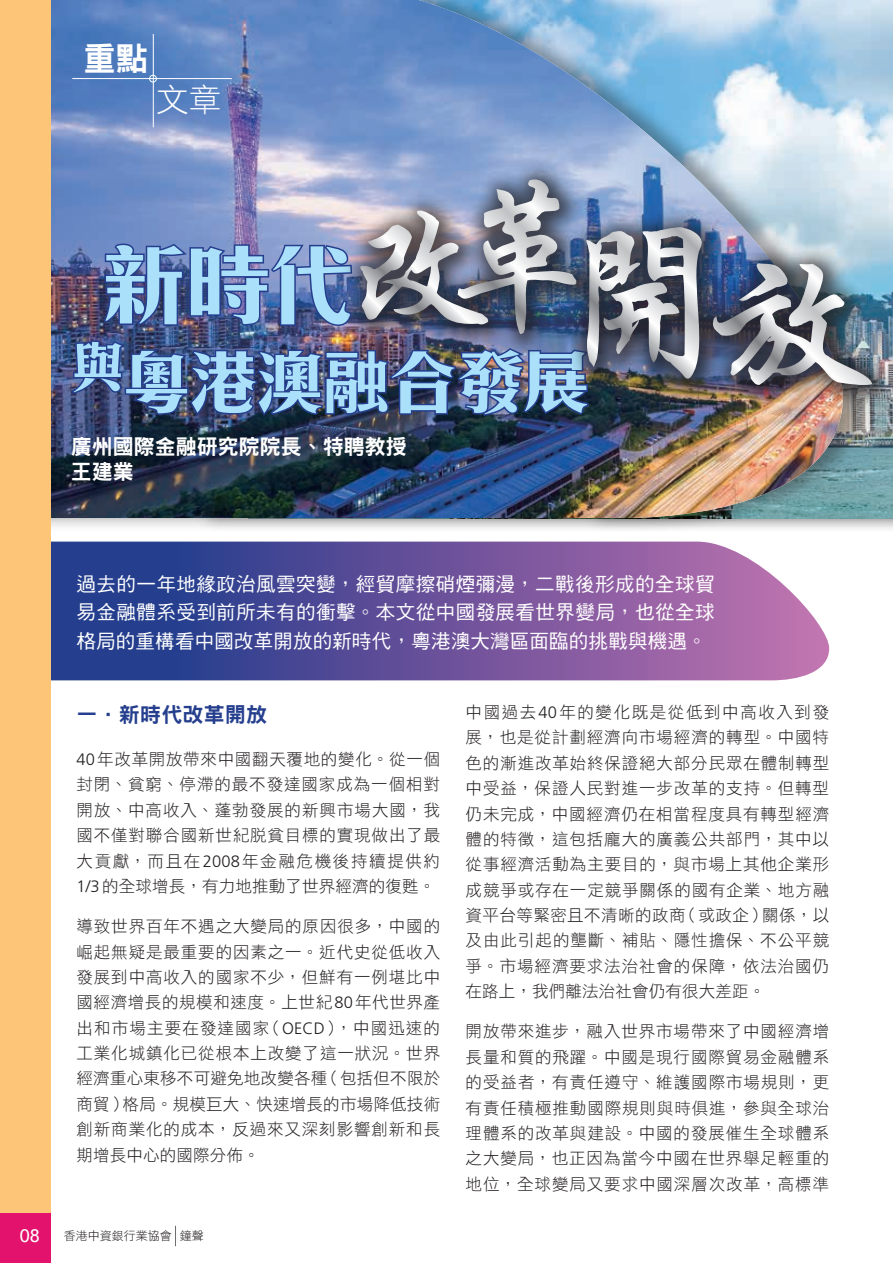
<style>
.page{position:relative;width:893px;height:1263px;background:#fff}
.page>*{position:absolute;margin:0;border:0;box-sizing:border-box;transform-origin:0 0}
.t1{font:700 87.15px "C Hei 3 HK";color:#aae0f9}
.t2{font:700 69.3px "C Hei 3 HK";letter-spacing:-.04em;color:#aae0f9}
.t3{font:700 55.5px "C Hei 3 HK";color:#aae0f9}
.t4{font:32.55px "DF Hei HK W9";color:#fff}
.t5{font:32.55px "DF Hei HK W3";color:#fff}
.a_text{font:21px "DF Hei HK W9";color:#fff}
.a_sh{font:21px "DF Hei HK W9";letter-spacing:.01em;color:#253f8e}
.a_text-2{font:19.5px/28.5px "DF Hei HK W5";letter-spacing:.01em;color:#fff;text-align:justify}
.t6{font:500 18px "Avenir";color:#fff}
.a_text-3{font:16.5px/25.3px "DF Hei HK W3";letter-spacing:.055em;color:#231f20;text-align:justify}
.t7{font:12px "DF Li Hei HK W3";color:#231f20}
.s1{font-family:"Frutiger";font-weight:300}
</style>
<div class="page">
<svg style="left:51px;top:542px;width:778px;height:138px;background:#6c599f"></svg>
<div style="left:0;top:0;width:872px;height:532px;background:#231f20;opacity:.39"></div>
<img style="left:51px;top:0;width:792px;height:518px">
<hr style="left:153px;top:34px;width:1px;height:93px;background:#fff">
<hr style="left:72px;top:78px;width:160px;height:1px;background:#fff">
<div style="left:149px;top:75px;width:8px;height:7px;border:1px solid #fff;border-radius:50%"></div>
<div style="left:0;top:0;width:51px;height:1263px;background:#fdc577"></div>
<div style="left:0;top:1213px;width:51px;height:50px;background:#e2126d"></div>
<svg style="left:175px;top:1226px;width:1px;height:20px"></svg>
<div style="left:341px;top:160px;width:552px;height:251px;background:#231f20;opacity:.75"></div>
<img style="left:69px;top:179px;width:803px;height:239px">
<p class="t4" style="left:83px;top:41px;width:67px">重點</p>
<p class="t5" style="left:156px;top:82px;width:67px">文章</p>
<p class="t1" style="left:101px;top:242px;width:256px">新時代</p>
<p class="t3" style="left:71px;top:340px;width:57px">與</p>
<p class="t2" style="left:122px;top:348px;width:470px">粵港澳融合發展</p>
<p class="a_text" style="left:71px;top:435px;width:338px">廣州國際金融研究院院長、特聘教授</p>
<p class="a_text" style="left:71px;top:460px;width:64px">王建業</p>
<p class="a_text-2" style="left:77px;top:569px;width:639px">過去的一年地緣政治風雲突變，經貿摩擦硝煙彌漫，二戰後形成的全球貿易金融體系受到前所未有的衝擊。本文從中國發展看世界變局，也從全球格局的重構看中國改革開放的新時代，粵港澳大灣區面臨的挑戰與機遇。</p>
<p class="a_sh" style="left:77px;top:703px;width:192px">一．新時代改革開放</p>
<p class="a_text-3" style="left:77px;top:746px;width:365px"><span class="s1">40</span>年改革開放帶來中國翻天覆地的變化。從一個封閉、貧窮、停滯的最不發達國家成為一個相對開放、中高收入、蓬勃發展的新興市場大國，我國不僅對聯合國新世紀脫貧目標的實現做出了最大貢獻，而且在<span class="s1">2008</span>年金融危機後持續提供約<span class="s1">1/3</span>的全球增長，有力地推動了世界經濟的復甦。</p>
<p class="a_text-3" style="left:77px;top:913px;width:365px">導致世界百年不遇之大變局的原因很多，中國的崛起無疑是最重要的因素之一。近代史從低收入發展到中高收入的國家不少，但鮮有一例堪比中國經濟增長的規模和速度。上世紀<span class="s1">80</span>年代世界產出和市場主要在發達國家（<span class="s1">OECD</span>），中國迅速的工業化城鎮化已從根本上改變了這一狀況。世界經濟重心東移不可避免地改變各種（包括但不限於商貿）格局。規模巨大、快速增長的市場降低技術創新商業化的成本，反過來又深刻影響創新和長期增長中心的國際分佈。</p>
<p class="t6" style="left:20px;top:1220px;width:22px">08</p>
<p class="t7" style="left:64px;top:1229px;width:141px">香港中資銀行業協會 鐘聲</p>
<p class="a_text-3" style="left:466px;top:699px;width:365px">中國過去<span class="s1">40</span>年的變化既是從低到中高收入到發展，也是從計劃經濟向市場經濟的轉型。中國特色的漸進改革始終保證絕大部分民眾在體制轉型中受益，保證人民對進一步改革的支持。但轉型仍未完成，中國經濟仍在相當程度具有轉型經濟體的特徵，這包括龐大的廣義公共部門，其中以從事經濟活動為主要目的，與市場上其他企業形成競爭或存在一定競爭關係的國有企業、地方融資平台等緊密且不清晰的政商（或政企）關係，以及由此引起的壟斷、補貼、隱性擔保、不公平競爭。市場經濟要求法治社會的保障，依法治國仍在路上，我們離法治社會仍有很大差距。</p>
<p class="a_text-3" style="left:466px;top:1018px;width:365px">開放帶來進步，融入世界市場帶來了中國經濟增長量和質的飛躍。中國是現行國際貿易金融體系的受益者，有責任遵守、維護國際市場規則，更有責任積極推動國際規則與時俱進，參與全球治理體系的改革與建設。中國的發展催生全球體系之大變局，也正因為當今中國在世界舉足輕重的地位，全球變局又要求中國深層次改革，高標準</p>
</div>
